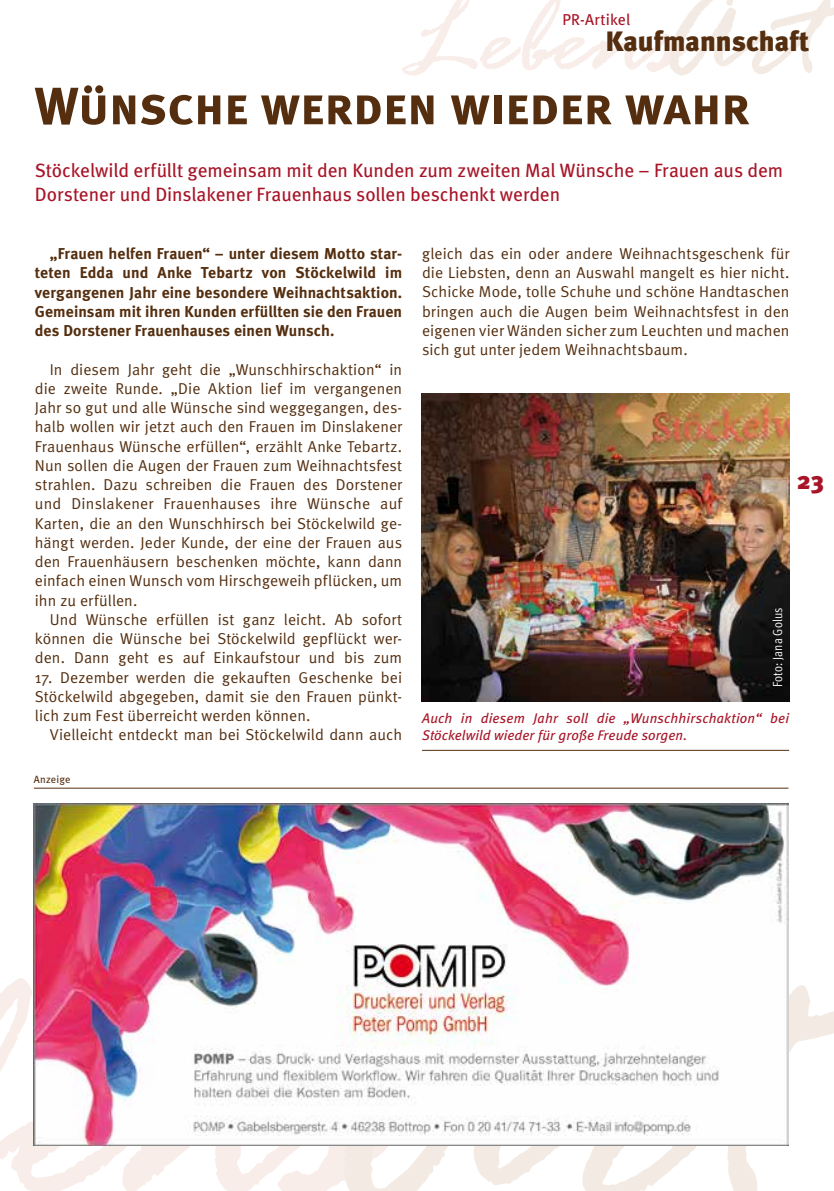
<style>
.page{position:relative;width:834px;height:1191px;background:#fff}
.page>*{position:absolute;margin:0;border:0;box-sizing:border-box;transform-origin:0 0}
.t1{font:52.5px "Meta Bold Caps";letter-spacing:-.01em;color:#542e0f}
.t2{font:900 28px "Meta";color:#542e0f}
.t3{font:900 24.5px "Meta";color:#a81528}
.t4{font:19.25px/24.5px "Meta";letter-spacing:-.005em;color:#a81528}
.t5{font:15.75px/19.2px "Meta Normal";letter-spacing:.005em;color:#542e0f;text-align:justify}
.t6{font:700 15.75px/19.2px "Meta";letter-spacing:.005em;color:#542e0f;text-align:justify}
.t7{font:15.75px "Meta";letter-spacing:.01em;color:#a81528}
.t8{font:italic 14px/17.5px "Meta";letter-spacing:.01em;color:#a81528}
.t9{font:13.12px "Meta Cond Normal";letter-spacing:.005em;color:#fff}
.t10{font:10.5px "Meta";letter-spacing:.02em;color:#542e0f}
</style>
<div class="page">
<svg style="left:559px;top:1145px;width:77px;height:46px"></svg>
<svg style="left:636px;top:985px;width:197px;height:206px"></svg>
<svg style="left:0;top:978px;width:344px;height:213px"></svg>
<svg style="left:344px;top:1145px;width:215px;height:46px"></svg>
<svg style="left:402px;top:0;width:431px;height:76px"></svg>
<img style="left:421px;top:394px;width:368px;height:308px">
<hr style="left:422px;top:750px;width:366px;height:1px;background:#542e0f">
<img style="left:34px;top:803px;width:754px;height:342px">
<hr style="left:34px;top:788px;width:754px;height:1px;background:#542e0f">
<p class="t7" style="left:562px;top:10px;width:69px">PR-Artikel</p>
<h2 class="t2" style="left:605px;top:25px;width:205px">Kaufmannschaft</h2>
<h1 class="t1" style="left:35px;top:73px;width:716px">Wünsche werden wieder wahr</h1>
<p class="t4" style="left:35px;top:157px;width:749px">Stöckelwild erfüllt gemeinsam mit den Kunden zum zweiten Mal Wünsche – Frauen aus dem<br>Dorstener und Dinslakener Frauenhaus sollen beschenkt werden</p>
<p class="t6" style="left:35px;top:243px;width:369px;text-indent:15px">„Frauen helfen Frauen“ – unter diesem Motto star&shy;teten Edda und Anke Tebartz von Stöckelwild im vergangenen Jahr eine besondere Weihnachtsaktion.<br>Gemeinsam mit ihren Kunden erfüllten sie den Frauen des Dorstener Frauenhauses einen Wunsch.</p>
<p class="t5" style="left:35px;top:359px;width:369px;text-indent:15px">In diesem Jahr geht die „Wunschhirschaktion“ in die zweite Runde. „Die Aktion lief im vergangenen Jahr so gut und alle Wünsche sind weggegangen, des&shy;halb wollen wir jetzt auch den Frauen im Dinslakener Frauenhaus Wünsche erfüllen“, erzählt Anke Tebartz.<br>Nun sollen die Augen der Frauen zum Weihnachtsfest strahlen. Dazu schreiben die Frauen des Dorstener und Dinslakener Frauenhauses ihre Wünsche auf Karten, die an den Wunschhirsch bei Stöckelwild ge&shy;hängt werden. Jeder Kunde, der eine der Frauen aus den Frauenhäusern beschenken möchte, kann dann einfach einen Wunsch vom Hirschgeweih pflücken, um ihn zu erfüllen.</p>
<p class="t5" style="left:35px;top:609px;width:369px;text-indent:15px">Und Wünsche erfüllen ist ganz leicht. Ab sofort können die Wünsche bei Stöckelwild gepflückt wer&shy;den. Dann geht es auf Einkaufstour und bis zum</p>
<p class="t5" style="left:35px;top:667px;width:369px">17. Dezember werden die gekauften Geschenke bei Stöckelwild abgegeben, damit sie den Frauen pünkt&shy;lich zum Fest überreicht werden können.</p>
<p class="t5" style="left:50px;top:725px;width:354px">Vielleicht entdeckt man bei Stöckelwild dann auch</p>
<p class="t10" style="left:34px;top:772px;width:38px">Anzeige</p>
<p class="t5" style="left:422px;top:244px;width:369px">gleich das ein oder andere Weihnachtsgeschenk für die Liebsten, denn an Auswahl mangelt es hier nicht.<br>Schicke Mode, tolle Schuhe und schöne Handtaschen bringen auch die Augen beim Weihnachtsfest in den eigenen vier Wänden sicher zum Leuchten und machen sich gut unter jedem Weihnachtsbaum.</p>
<h3 class="t3" style="left:796px;top:465px;width:29px">23</h3>
<p class="t9" style="left:770px;top:687px;width:81px;rotate:-90deg">Foto: Jana Golus</p>
<p class="t8" style="left:422px;top:708px;width:368px">Auch in diesem Jahr soll die „Wunschhirschaktion“ bei<br>Stöckelwild wieder für große Freude sorgen.</p>
</div>
